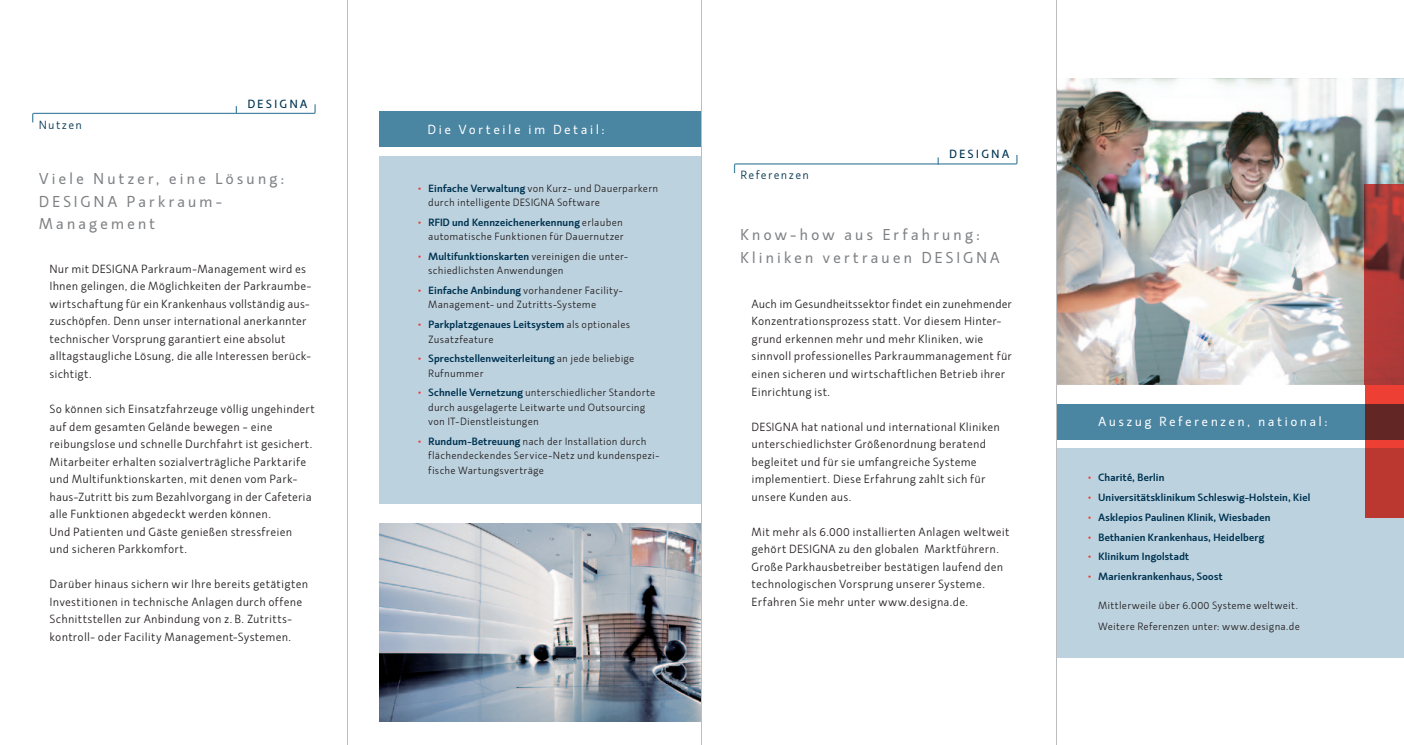
<style>
.page{position:relative;width:1404px;height:745px;background:#fff}
.page>*{position:absolute;margin:0;border:0;box-sizing:border-box;transform-origin:0 0}
.t1{font:15px/22.5px "Machinato";letter-spacing:.19em;color:#7e8083}
.t2{font:12.5px "Machinato";letter-spacing:.2em;color:#fff}
.t3{font:300 11.25px/17.5px "Machinato";letter-spacing:.01em;color:#231f20}
.t4{font:300 11.25px "Machinato";letter-spacing:.12em;color:#003452}
.t5{font:600 11.25px "Machinato";letter-spacing:.2em;color:#003452}
.t6{font:300 10px/14.4px "Machinato";letter-spacing:.02em;color:#231f20}
.t7{font:700 10px/14.4px "Machinato";letter-spacing:.015em;color:#003452}
.s1{font-size:11.25px;color:#ee3e34}
.s2{font-weight:700;color:#003452}
.s3{font-weight:300;font-size:11.25px;color:#ee3e34}
.s4{font-weight:300;color:#231f20}
</style>
<div class="page">
<svg style="left:32px;top:104px;width:284px;height:18px"></svg>
<div style="left:379px;top:156px;width:323px;height:347px;background:#bdd2df"></div>
<div style="left:379px;top:112px;width:323px;height:35px;background:#4a85a2"></div>
<img style="left:379px;top:523px;width:322px;height:198px">
<img style="left:1057px;top:78px;width:346px;height:306px">
<div style="left:1056px;top:448px;width:347px;height:209px;background:#bdd2df"></div>
<div style="left:1056px;top:404px;width:347px;height:35px;background:#4a85a2"></div>
<svg style="left:733px;top:155px;width:284px;height:18px"></svg>
<svg style="left:1364px;top:384px;width:39px;height:64px"></svg>
<img style="left:1364px;top:184px;width:39px;height:200px">
<div style="left:1364px;top:448px;width:39px;height:69px;background:#bb3831"></div>
<div style="left:1364px;top:404px;width:39px;height:35px;background:#622624"></div>
<hr style="left:347px;top:0;width:1px;height:744px;background:#bcbdc0">
<hr style="left:701px;top:0;width:1px;height:744px;background:#bcbdc0">
<hr style="left:1056px;top:0;width:1px;height:744px;background:#bcbdc0">
<p class="t4" style="left:39px;top:118px;width:45px">Nutzen</p>
<p class="t5" style="left:247px;top:96px;width:62px">DESIGNA</p>
<h1 class="t1" style="left:39px;top:167px;width:247px">Viele Nutzer, eine Lösung:<br>DESIGNA Parkraum-<br>Management</h1>
<p class="t3" style="left:50px;top:260px;width:263px">Nur mit DESIGNA Parkraum-management wird es Ihnen gelingen, die möglichkeiten der Parkraumbe&shy;wirtschaftung für ein Krankenhaus vollständig aus&shy;zuschöpfen. Denn unser international anerkannter technischer Vorsprung garantiert eine absolut alltagstaugliche lösung, die alle Interessen berück&shy;sichtigt.</p>
<p class="t3" style="left:50px;top:400px;width:267px">So können sich Einsatzfahrzeuge völlig ungehindert auf dem gesamten Gelände bewegen – eine reibungslose und schnelle Durchfahrt ist gesichert. mitarbeiter erhalten sozialverträgliche Parktarife und multifunktionskarten, mit denen vom Park&shy;haus-Zutritt bis zum Bezahlvorgang in der Cafeteria alle Funktionen abgedeckt werden können.<br>Und Patienten und Gäste genießen stressfreien<br>und sicheren Parkkomfort.</p>
<p class="t3" style="left:50px;top:575px;width:260px">Darüber hinaus sichern wir Ihre bereits getätigten Investitionen in technische Anlagen durch offene Schnittstellen zur Anbindung von z. B. Zutritts&shy;kontroll- oder Facility management-Systemen.</p>
<p class="t2" style="left:427px;top:121px;width:179px">Die Vorteile im Detail:</p>
<p class="t6" style="left:428px;top:181px;width:231px;text-indent:-11px"><span class="s1">•</span> <span class="s2">Einfache Verwaltung</span> von Kurz- und Dauerparkern durch intelligente DESIGNA Software</p>
<p class="t6" style="left:417px;top:215px;width:208px;text-align:right"><span class="s1">•</span> <span class="s2">RFID und Kennzeichenerkennung</span> erlauben automatische Funktionen für Dauernutzer</p>
<p class="t6" style="left:428px;top:249px;width:201px;text-indent:-11px"><span class="s1">•</span> <span class="s2">Multifunktionskarten</span> vereinigen die unter&shy;schiedlichsten Anwendungen</p>
<p class="t6" style="left:428px;top:283px;width:196px;text-indent:-11px"><span class="s1">•</span> <span class="s2">Einfache Anbindung</span> vorhandener Facility&shy;management- und Zutritts-Systeme</p>
<p class="t7" style="left:428px;top:317px;width:203px;text-indent:-11px"><span class="s3">•</span> Parkplatzgenaues Leitsystem <span class="s4">als optionales<br>Zusatzfeature</span></p>
<p class="t7" style="left:428px;top:351px;width:208px;text-indent:-11px"><span class="s3">•</span> Sprechstellenweiterleitung <span class="s4">an jede beliebige rufnummer</span></p>
<p class="t6" style="left:428px;top:385px;width:229px;text-indent:-11px"><span class="s1">•</span> <span class="s2">Schnelle Vernetzung</span> unterschiedlicher Standorte durch ausgelagerte leitwarte und Outsourcing von IT-Dienstleistungen</p>
<p class="t6" style="left:428px;top:434px;width:233px;text-indent:-11px"><span class="s1">•</span> <span class="s2">Rundum-Betreuung</span> nach der Installation durch flächendeckendes Service-Netz und kundenspezi&shy;fische Wartungsverträge</p>
<p class="t4" style="left:740px;top:168px;width:70px">referenzen</p>
<p class="t5" style="left:949px;top:147px;width:62px">DESIGNA</p>
<h1 class="t1" style="left:740px;top:223px;width:261px">Know-how aus Erfahrung:<br>Kliniken vertrauen DESIGNA</h1>
<p class="t3" style="left:751px;top:295px;width:262px">Auch im Gesundheitssektor findet ein zunehmender Konzentrationsprozess statt. Vor diesem Hinter&shy;grund erkennen mehr und mehr Kliniken, wie sinnvoll professionelles Parkraummanagement für einen sicheren und wirtschaftlichen Betrieb ihrer Einrichtung ist.</p>
<p class="t3" style="left:751px;top:417px;width:250px">DESIGNA hat national und international Kliniken unterschiedlichster Größenordnung beratend begleitet und für sie umfangreiche Systeme implementiert. Diese Erfahrung zahlt sich für unsere Kunden aus.</p>
<p class="t3" style="left:751px;top:522px;width:259px">mit mehr als 6.000 installierten Anlagen weltweit gehört DESIGNA zu den globalen marktführern.<br>Große Parkhausbetreiber bestätigen laufend den technologischen Vorsprung unserer Systeme.<br>Erfahren Sie mehr unter www.designa.de.</p>
<p class="t2" style="left:1098px;top:414px;width:231px">Auszug Referenzen, national:</p>
<p class="t7" style="left:1087px;top:470px;width:78px"><span class="s3">•</span> Charité, Berlin</p>
<p class="t7" style="left:1087px;top:489px;width:224px"><span class="s3">•</span> Universitätsklinikum Schleswig-Holstein, Kiel</p>
<p class="t7" style="left:1087px;top:509px;width:184px"><span class="s3">•</span> Asklepios Paulinen Klinik, Wiesbaden</p>
<p class="t7" style="left:1087px;top:529px;width:178px"><span class="s3">•</span> Bethanien Krankenhaus, Heidelberg</p>
<p class="t7" style="left:1087px;top:548px;width:103px"><span class="s3">•</span> Klinikum Ingolstadt</p>
<p class="t7" style="left:1087px;top:568px;width:136px"><span class="s3">•</span> Marienkrankenhaus, Soost</p>
<p class="t6" style="left:1098px;top:594px;width:203px;line-height:21.5px">mittlerweile über 6.000 Systeme weltweit.<br>Weitere referenzen unter: www.designa.de</p>
</div>
